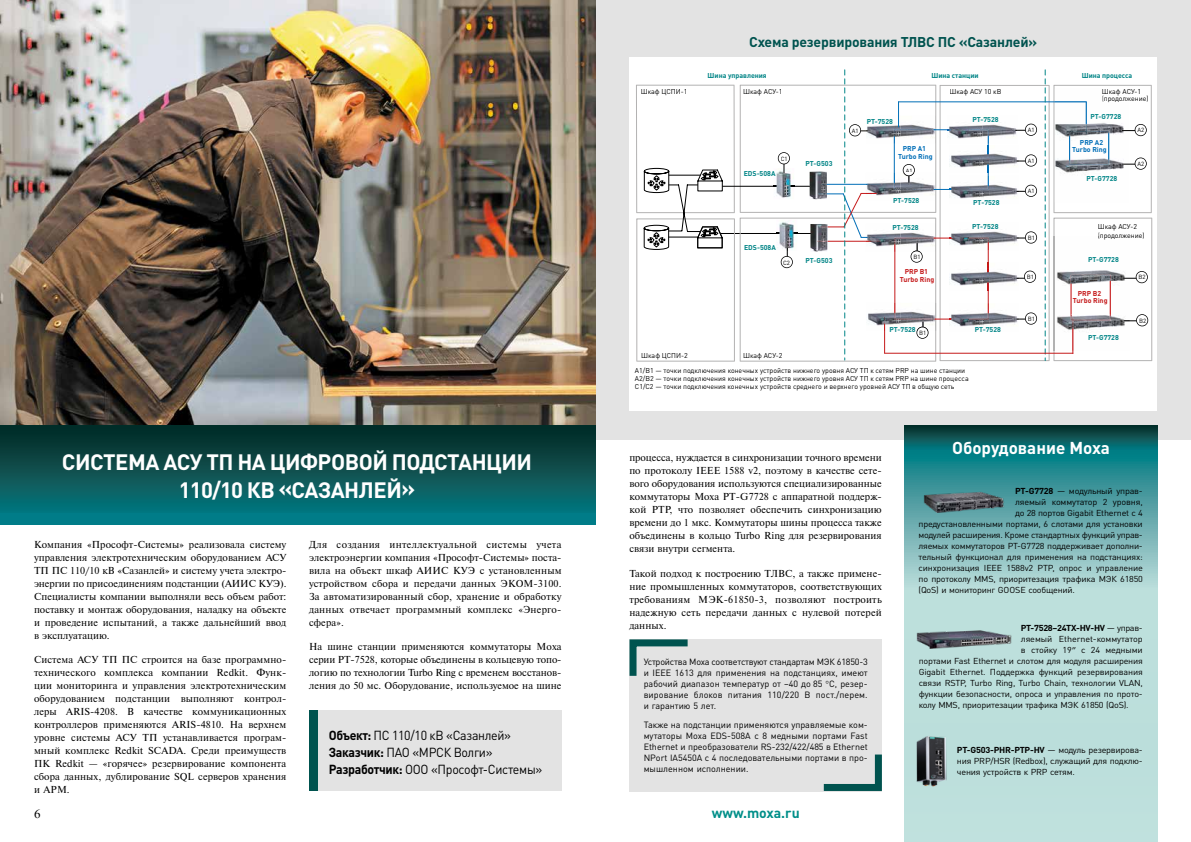
<style>
.page{position:relative;width:1191px;height:842px;background:#fff}
.page>*{position:absolute;margin:0;border:0;box-sizing:border-box;transform-origin:0 0}
.t1{font:700 22px/28px "DIN Pro";letter-spacing:-.02em;color:#fff;text-align:center}
.t2{font:700 17px "DIN Pro";color:#fff}
.t3{font:700 14px "DIN Pro";letter-spacing:-.01em;color:#00534f}
.t4{font:700 14px "DIN Pro";color:#008f89}
.t5{font:13px/17px "DIN Pro";letter-spacing:-.025em;color:#000;scale:.95 1}
.t6{font:12.4px "Times New Roman";color:#000;scale:1.05 1}
.t7{font:10.1px/13px "Newton Pro";letter-spacing:.005em;color:#000;text-align:justify}
.t8{font:9px/11px "DIN Pro";color:#000;text-align:justify}
.t9{font:8.6px/11px "DIN Pro";letter-spacing:-.025em;color:#000;text-align:justify;scale:1.05 1}
.t10{font:700 8.6px "DIN Pro";letter-spacing:-.035em;color:#000;scale:1.05 1}
.t11{font:7px/8.4px "DIN Pro";color:#000}
.t12{font:700 7px "DIN Pro";color:#008486}
.t13{font:700 7px "DIN Pro";color:#006eb7}
.t14{font:700 7px/7.4px "DIN Pro";color:#c51a1b;text-align:center}
.t15{font:6px "DIN Pro";color:#000}
.s1{font-weight:700}
.s2{font-weight:400}
</style>
<div class="page">
<div style="left:596px;top:0;width:595px;height:439px;background:#e3e3e3"></div>
<svg style="left:904px;top:450px;width:253px;height:392px;background:#9dcdcb"></svg>
<svg style="left:904px;top:425px;width:253px;height:25px;background:#085253"></svg>
<img style="left:0;top:0;width:595px;height:425px">
<div style="left:0;top:425px;width:595px;height:99px;background:linear-gradient(to bottom,#0a2720,#07818b)"></div>
<div style="left:317px;top:710px;width:244px;height:81px;background:#e3e3e3"></div>
<img style="left:921px;top:490px;width:85px;height:23px">
<img style="left:914px;top:630px;width:98px;height:20px">
<img style="left:914px;top:735px;width:33px;height:53px">
<div style="left:629px;top:639px;width:253px;height:153px;background:#e3e3e3"></div>
<div style="left:629px;top:58px;width:528px;height:353px;background:#fff"></div>
<svg style="left:636px;top:70px;width:516px;height:292px"></svg>
<svg style="left:629px;top:639px;width:59px;height:37px"></svg>
<svg style="left:823px;top:754px;width:59px;height:37px"></svg>
<div style="left:309px;top:710px;width:8px;height:81px;background:#00534f"></div>
<h3 class="t3" style="left:749px;top:30px;width:289px">Схема резервирования ТЛВС ПС «Сазанлей»</h3>
<p class="t11" style="left:641px;top:87px;width:48px">Шкаф ЦСПИ-1</p>
<p class="t11" style="left:641px;top:351px;width:48px">Шкаф ЦСПИ-2</p>
<p class="t12" style="left:707px;top:69px;width:61px">Шина управления</p>
<p class="t12" style="left:931px;top:69px;width:49px">Шина станции</p>
<p class="t12" style="left:1081px;top:69px;width:52px">Шина процесса</p>
<p class="t11" style="left:743px;top:87px;width:41px">Шкаф АСУ-1</p>
<p class="t11" style="left:949px;top:87px;width:54px">Шкаф АСУ 10 кВ</p>
<p class="t12" style="left:866px;top:115px;width:28px">PT-7528</p>
<p class="t12" style="left:972px;top:114px;width:28px">PT-7528</p>
<p class="t11" style="left:1101px;top:87px;width:48px;line-height:6.7px">Шка АСУ-1 (продолжение)</p>
<p class="t11" style="left:1116px;top:87px;width:6px">ф</p>
<p class="t12" style="left:1090px;top:111px;width:32px">PT-G7728</p>
<p class="t15" style="left:780px;top:154px;width:8px">С1</p>
<p class="t12" style="left:743px;top:167px;width:33px">EDS-508A</p>
<p class="t12" style="left:805px;top:158px;width:29px">PT-G503</p>
<p class="t15" style="left:851px;top:126px;width:8px">A1</p>
<p class="t12" style="left:744px;top:242px;width:33px">EDS-508A</p>
<p class="t15" style="left:783px;top:258px;width:8px">С2</p>
<p class="t12" style="left:805px;top:255px;width:29px">PT-G503</p>
<p class="t11" style="left:743px;top:351px;width:41px">Шкаф АСУ-2</p>
<p class="t15" style="left:1027px;top:125px;width:8px">A1</p>
<p class="t13" style="left:1080px;top:136px;width:25px">PRP A2</p>
<p class="t13" style="left:902px;top:143px;width:25px">PRP A1</p>
<p class="t13" style="left:1072px;top:144px;width:36px">Turbo Ring</p>
<p class="t13" style="left:898px;top:150px;width:36px">Turbo Ring</p>
<p class="t15" style="left:1027px;top:156px;width:8px">A1</p>
<p class="t15" style="left:906px;top:166px;width:8px">A1</p>
<p class="t15" style="left:1027px;top:186px;width:8px">A1</p>
<p class="t12" style="left:1086px;top:173px;width:32px">PT-G7728</p>
<p class="t15" style="left:1137px;top:125px;width:8px">A2</p>
<p class="t15" style="left:1137px;top:159px;width:8px">A2</p>
<p class="t12" style="left:893px;top:194px;width:28px">PT-7528</p>
<p class="t12" style="left:892px;top:221px;width:28px">PT-7528</p>
<p class="t15" style="left:913px;top:252px;width:9px">B1</p>
<p class="t14" style="left:899px;top:267px;width:36px">PRP B1<br>Turbo Ring</p>
<p class="t12" style="left:973px;top:196px;width:28px">PT-7528</p>
<p class="t12" style="left:972px;top:220px;width:28px">PT-7528</p>
<p class="t12" style="left:889px;top:323px;width:28px">PT-7528</p>
<p class="t12" style="left:974px;top:324px;width:28px">PT-7528</p>
<p class="t15" style="left:919px;top:328px;width:9px">B1</p>
<p class="t15" style="left:1027px;top:233px;width:9px">B1</p>
<p class="t15" style="left:1026px;top:272px;width:9px">B1</p>
<p class="t15" style="left:1027px;top:314px;width:9px">B1</p>
<p class="t11" style="left:1097px;top:222px;width:48px">Шкаф АСУ-2 (продолжение)</p>
<p class="t12" style="left:1088px;top:253px;width:32px">PT-G7728</p>
<p class="t14" style="left:1073px;top:289px;width:36px">PRP B2<br>Turbo Ring</p>
<p class="t12" style="left:1088px;top:331px;width:32px">PT-G7728</p>
<p class="t15" style="left:1138px;top:272px;width:9px">В2</p>
<p class="t15" style="left:1139px;top:316px;width:9px">В2</p>
<h1 class="t1" style="left:62px;top:445px;width:472px">СИСТЕМА АСУ ТП НА ЦИФРОВОЙ ПОДСТАНЦИИ<br>110/10 КВ «САЗАНЛЕЙ»</h1>
<p class="t7" style="left:34px;top:538px;width:254px">Компания «Прософт-Системы» реализовала систему управления электротехническим оборудованием АСУ ТП ПС 110/10 кВ «Сазанлей» и систему учета электро&shy;энергии по присоединениям подстанции (АИИС КУЭ).<br>Специалисты компании выполняли весь объем работ: поставку и монтаж оборудования, наладку на объекте и проведение испытаний, а также дальнейший ввод в эксплуатацию.</p>
<p class="t7" style="left:34px;top:653px;width:254px;text-align:left">Система АСУ ТП ПС строится на базе программно&shy;технического комплекса компании Redkit. Функ&shy;ции мониторинга и управления электротехническим оборудованием подстанции выполняют контрол&shy;леры ARIS-4208. В качестве коммуникационных контроллеров применяются ARIS-4810. На верхнем уровне системы АСУ ТП устанавливается програм&shy;мный комплекс Redkit SCADA. Среди преимуществ ПК Redkit — «горячее» резервирование компонента сбора данных, дублирование SQL серверов хранения и АРМ.</p>
<p class="t7" style="left:309px;top:538px;width:254px;text-align:left">Для создания интеллектуальной системы учета электроэнергии компания «Прософт-Системы» поста&shy;вила на объект шкаф АИИС КУЭ с установленным устройством сбора и передачи данных ЭКОМ-3100.<br>За автоматизированный сбор, хранение и обработку данных отвечает программный комплекс «Энерго&shy;сфера».</p>
<p class="t7" style="left:309px;top:640px;width:254px">На шине станции применяются коммутаторы Moxa серии PT-7528, которые объединены в кольцевую топо&shy;логию по технологии Turbo Ring с временем восстанов&shy;ления до 50 мс. Оборудование, используемое на шине</p>
<p class="t5" style="left:329px;top:726px;width:226px"><span class="s1">Объект:</span> ПС 110/10 кВ «Сазанлей»<br><span class="s1">Заказчик:</span> ПАО «МРСК Волги»<br><span class="s1">Разработчик:</span> ООО «Прософт-Системы»</p>
<p class="t11" style="left:635px;top:365px;width:335px">А1/В1 — точки подключения конечных устройств нижнего уровня АСУ ТП к сетям PRP на шине станции<br>A2/В2 — точки подключения конечных устройств нижнего уровня АСУ ТП к сетям PRP на шине процесса<br>C1/С2 — точки подключения конечных устройств среднего и верхнего уровней АСУ ТП в общую сеть</p>
<p class="t7" style="left:629px;top:451px;width:254px">процесса, нуждается в синхронизации точного времени по протоколу IEEE 1588 v2, поэтому в качестве сете&shy;вого оборудования используются специализированные коммутаторы Moxa PT-G7728 с аппаратной поддерж&shy;кой РТР, что позволяет обеспечить синхронизацию времени до 1 мкс. Коммутаторы шины процесса также объединены в кольцо Turbo Ring для резервирования связи внутри сегмента.</p>
<p class="t7" style="left:629px;top:567px;width:254px">Такой подход к построению ТЛВС, а также примене&shy;ние промышленных коммутаторов, соответствующих требованиям МЭК-61850-3, позволяют построить надежную сеть передачи данных с нулевой потерей данных.</p>
<p class="t8" style="left:643px;top:655px;width:225px">Устройства Moxa соответствуют стандартам МЭК 61850-3 и IEEE 1613 для применения на подстанциях, имеют рабочий диапазон температур от –40 до 85 C, резер&shy;вирование блоков питания 110/220 В пост./перем. и гарантию 5 лет.</p>
<p class="t8" style="left:643px;top:719px;width:225px">Также на подстанции применяются управляемые ком&shy;мутаторы Moxa EDS-508A с 8 медными портами Fast Ethernet и преобразователи RS-232/422/485 в Ethernet NPort IA5450A с 4 последовательными портами в про&shy;мышленном исполнении.</p>
<h2 class="t2" style="left:952px;top:433px;width:159px">Оборудование Moxa</h2>
<p class="t9" style="left:1015px;top:485px;width:123px"><span class="s1">PT-G7728</span> — модульный управ-</p>
<p class="t9" style="left:1015px;top:496px;width:123px">ляемый коммутатор 2 уровня,</p>
<p class="t9" style="left:1015px;top:507px;width:123px">до 28 портов Gigabit Ethernet c 4</p>
<p class="t9" style="left:918px;top:518px;width:215px">предустановленными портами, 6 слотами для установки</p>
<p class="t9" style="left:918px;top:529px;width:215px">модулей расширения. Кроме стандартных функций управ-</p>
<p class="t9" style="left:918px;top:540px;width:215px">ляемых коммутаторов PT-G7728 поддерживает дополни-</p>
<p class="t9" style="left:918px;top:551px;width:215px">тельный функционал для применения на подстанциях:</p>
<p class="t9" style="left:918px;top:562px;width:215px">синхронизация IEEE 1588v2 PTP, опрос и управление</p>
<p class="t9" style="left:918px;top:573px;width:215px">по протоколу MMS, приоритезация трафика МЭК 61850</p>
<p class="t9" style="left:918px;top:584px;width:150px">(QoS) и мониторинг GOOSE сообщений.</p>
<p class="t10" style="left:1020px;top:621px;width:118px">PT-7528–24TX-HV-HV <span class="s2">— управ-</span></p>
<p class="t9" style="left:1020px;top:633px;width:118px">ляемый Ethernet-коммутатор</p>
<p class="t9" style="left:1020px;top:644px;width:118px">в стойку 19 с 24 медными</p>
<p class="t9" style="left:918px;top:655px;width:215px">портами Fast Ethernet и слотом для модуля расширения</p>
<p class="t9" style="left:918px;top:666px;width:215px">Gigabit Ethernet. Поддержка функций резервирования</p>
<p class="t9" style="left:918px;top:677px;width:215px">связи RSTP, Turbo Ring, Turbo Chain, технологии VLAN,</p>
<p class="t9" style="left:918px;top:688px;width:215px">функции безопасности, опроса и управления по прото-</p>
<p class="t9" style="left:918px;top:699px;width:201px">колу MMS, приоритезации трафика МЭК 61850 (QoS).</p>
<p class="t9" style="left:957px;top:743px;width:178px"><span class="s1">PT-G503-PHR-PTP-HV</span> — модуль резервирова&shy;ния PRP/HSR (Redbox), служащий для подклю&shy;чения устройств к PRP сетям.</p>
<p class="t6" style="left:34px;top:805px;width:8px">6</p>
<h3 class="t4" style="left:711px;top:801px;width:89px">www.moxa.ru</h3>
</div>
